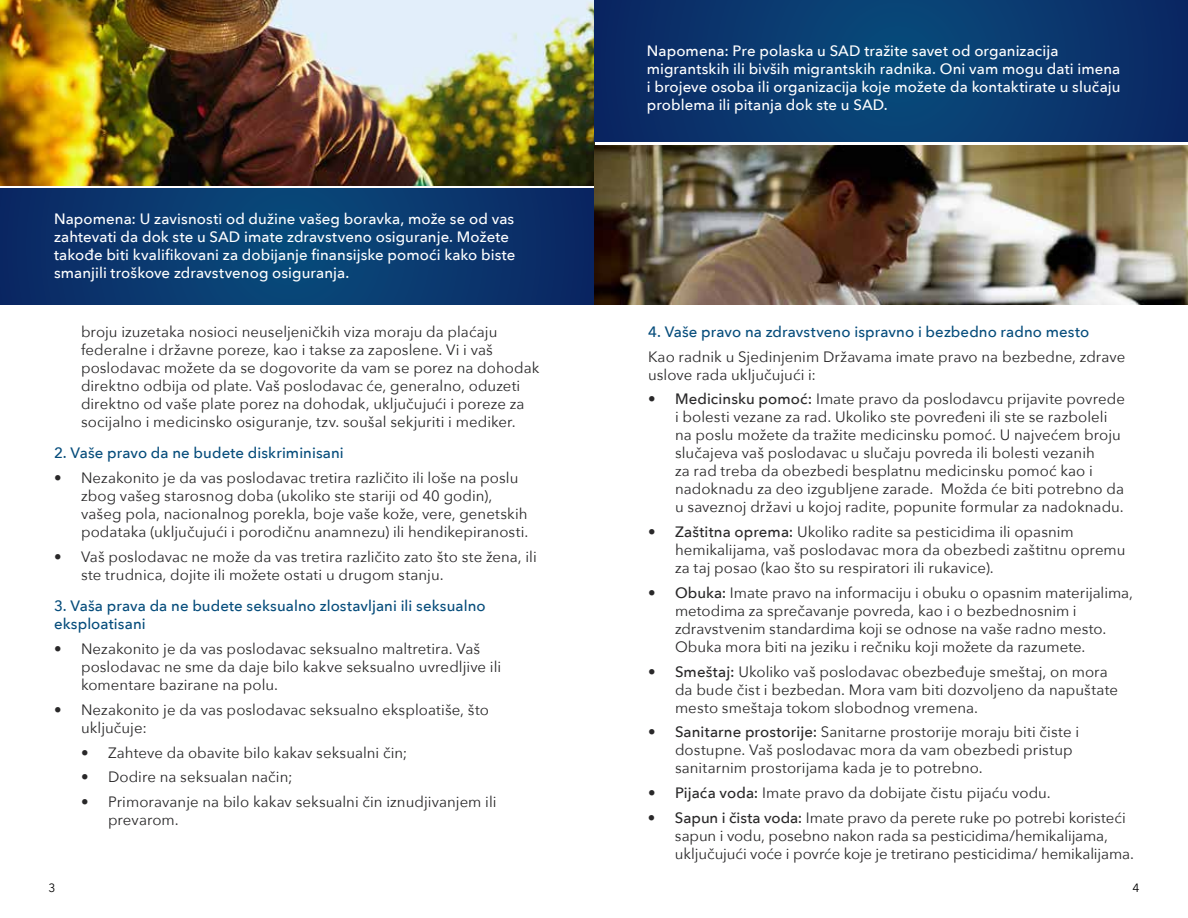
<style>
.page{position:relative;width:1188px;height:918px;background:#fff}
.page>*{position:absolute;margin:0;border:0;box-sizing:border-box;transform-origin:0 0}
.t1{font:15px/18px "Avenir Next";letter-spacing:.005em;color:#292829}
.t2{font:500 15px/18px "Avenir Next";letter-spacing:.005em;color:#fff}
.t3{font:500 15px/18px "Avenir Next";letter-spacing:.005em;color:#054c7b}
.t4{font:12px "Avenir Next";color:#000}
.s1{font-weight:500}
</style>
<div class="page">
<svg style="left:0;top:189px;width:594px;height:116px;background:#09386e"></svg>
<img style="left:0;top:0;width:594px;height:186px">
<svg style="left:594px;top:0;width:594px;height:141px;background:#0a376e"></svg>
<img style="left:594px;top:145px;width:594px;height:160px">
<p class="t2" style="left:54px;top:209px;width:463px">Napomena: U zavisnosti od dužine vašeg boravka, može se od vas zahtevati da dok ste u SAD imate zdravstveno osiguranje. Možete takođe biti kvalifikovani za dobijanje finansijske pomoći kako biste smanjili troškove zdravstvenog osiguranja.</p>
<p class="t1" style="left:81px;top:322px;width:460px">broju izuzetaka nosioci neuseljeničkih viza moraju da plaćaju federalne i državne poreze, kao i takse za zaposlene. Vi i vaš poslodavac možete da se dogovorite da vam se porez na dohodak direktno odbija od plate. Vaš poslodavac će, generalno, oduzeti direktno od vaše plate porez na dohodak, uključujući i poreze za socijalno i medicinsko osiguranje, tzv. soušal sekjuriti i mediker.</p>
<p class="t3" style="left:54px;top:444px;width:291px">2. Vaše pravo da ne budete diskriminisani</p>
<p class="t1" style="left:81px;top:468px;width:449px;text-indent:-27px">• Nezakonito je da vas poslodavac tretira različito ili loše na poslu zbog vašeg starosnog doba (ukoliko ste stariji od 40 godin), vašeg pola, nacionalnog porekla, boje vaše kože, vere, genetskih podataka (uključujući i porodičnu anamnezu) ili hendikepiranosti.</p>
<p class="t1" style="left:81px;top:547px;width:457px;text-indent:-27px">• Vaš poslodavac ne može da vas tretira različito zato što ste žena, ili ste trudnica, dojite ili možete ostati u drugom stanju.</p>
<p class="t3" style="left:54px;top:597px;width:433px">3. Vaša prava da ne budete seksualno zlostavljani ili seksualno eksploatisani</p>
<p class="t1" style="left:81px;top:639px;width:422px;text-indent:-27px">• Nezakonito je da vas poslodavac seksualno maltretira. Vaš poslodavac ne sme da daje bilo kakve seksualno uvredljive ili komentare bazirane na polu.</p>
<p class="t1" style="left:81px;top:700px;width:410px;text-indent:-27px">• Nezakonito je da vas poslodavac seksualno eksploatiše, što uključuje:</p>
<p class="t1" style="left:81px;top:743px;width:328px">• Zahteve da obavite bilo kakav seksualni čin;</p>
<p class="t1" style="left:81px;top:767px;width:213px">• Dodire na seksualan način;</p>
<p class="t1" style="left:108px;top:792px;width:390px;text-indent:-27px">• Primoravanje na bilo kakav seksualni čin iznudjivanjem ili prevarom.</p>
<p class="t2" style="left:647px;top:41px;width:475px">Napomena: Pre polaska u SAD tražite savet od organizacija migrantskih ili bivših migrantskih radnika. Oni vam mogu dati imena i brojeve osoba ili organizacija koje možete da kontaktirate u slučaju problema ili pitanja dok ste u SAD.</p>
<p class="t3" style="left:648px;top:322px;width:443px">4. Vaše pravo na zdravstveno ispravno i bezbedno radno mesto</p>
<p class="t1" style="left:648px;top:347px;width:479px">Kao radnik u Sjedinjenim Državama imate pravo na bezbedne, zdrave uslove rada uključujući i:</p>
<p class="t1" style="left:675px;top:389px;width:452px;text-indent:-27px"><span class="s1">• Medicinsku pomoć:</span> Imate pravo da poslodavcu prijavite povrede i bolesti vezane za rad. Ukoliko ste povređeni ili ste se razboleli na poslu možete da tražite medicinsku pomoć. U najvećem broju slučajeva vaš poslodavac u slučaju povreda ili bolesti vezanih<br>za rad treba da obezbedi besplatnu medicinsku pomoć kao i nadoknadu za deo izgubljene zarade. Možda će biti potrebno da u saveznoj državi u kojoj radite, popunite formular za nadoknadu.</p>
<p class="t1" style="left:675px;top:522px;width:452px;text-indent:-27px"><span class="s1">• Zaštitna oprema:</span> Ukoliko radite sa pesticidima ili opasnim hemikalijama, vaš poslodavac mora da obezbedi zaštitnu opremu za taj posao (kao što su respiratori ili rukavice).</p>
<p class="t1" style="left:675px;top:583px;width:460px;text-indent:-27px"><span class="s1">• Obuka:</span> Imate pravo na informaciju i obuku o opasnim materijalima, metodima za sprečavanje povreda, kao i o bezbednosnim i zdravstvenim standardima koji se odnose na vaše radno mesto.<br>Obuka mora biti na jeziku i rečniku koji možete da razumete.</p>
<p class="t1" style="left:675px;top:662px;width:445px;text-indent:-27px"><span class="s1">• Smeštaj:</span> Ukoliko vaš poslodavac obezbeđuje smeštaj, on mora da bude čist i bezbedan. Mora vam biti dozvoljeno da napuštate mesto smeštaja tokom slobodnog vremena.</p>
<p class="t1" style="left:675px;top:722px;width:406px;text-indent:-27px"><span class="s1">• Sanitarne prostorije:</span> Sanitarne prostorije moraju biti čiste i dostupne. Vaš poslodavac mora da vam obezbedi pristup sanitarnim prostorijama kada je to potrebno.</p>
<p class="t1" style="left:648px;top:783px;width:404px"><span class="s1">• Pijaća voda:</span> Imate pravo da dobijate čistu pijaću vodu.</p>
<p class="t1" style="left:675px;top:808px;width:460px;text-indent:-27px"><span class="s1">• Sapun i čista voda:</span> Imate pravo da perete ruke po potrebi koristeći sapun i vodu, posebno nakon rada sa pesticidima/hemikalijama, uključujući voće i povrće koje je tretirano pesticidima/ hemikalijama.</p>
<p class="t4" style="left:49px;top:878px;width:8px">3</p>
<p class="t4" style="left:1132px;top:878px;width:8px">4</p>
</div>
